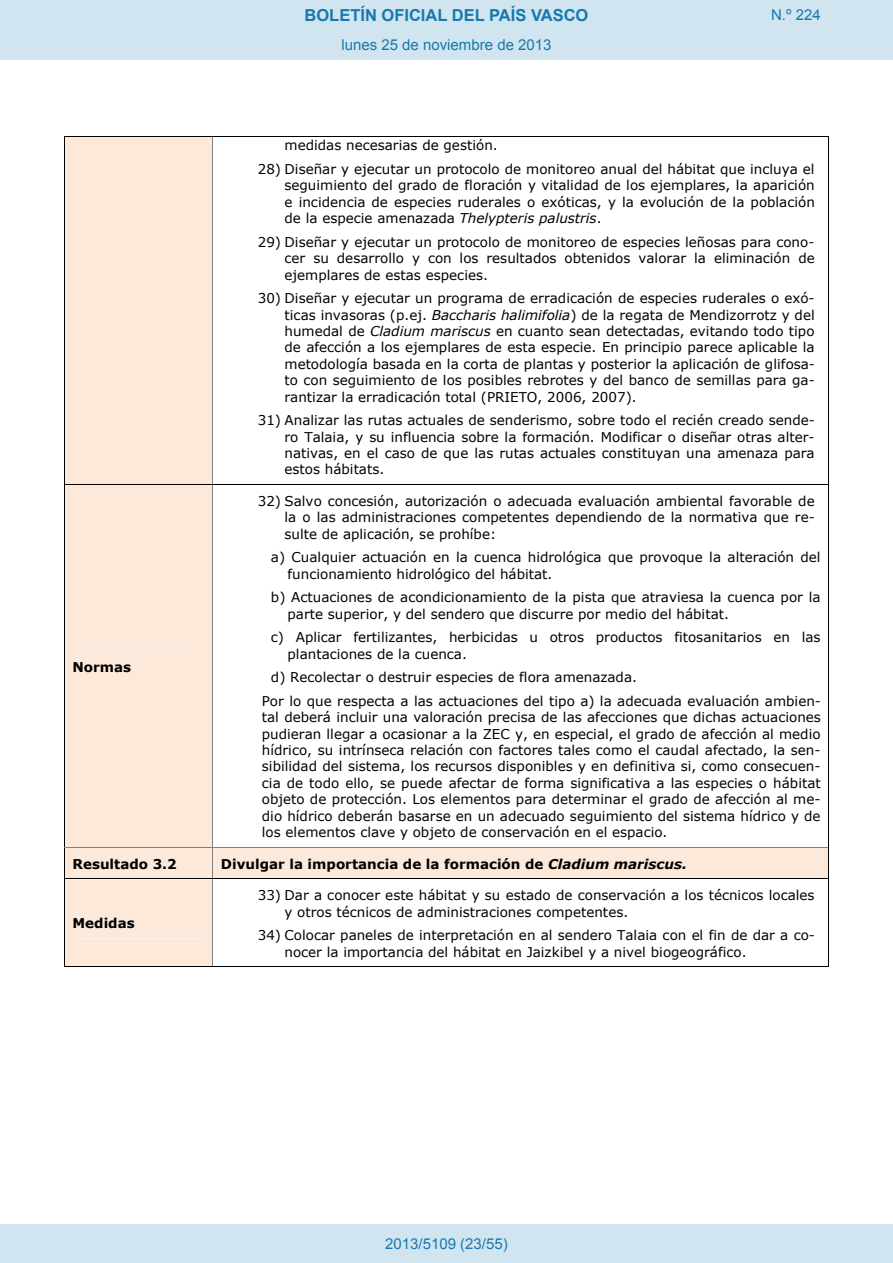
<style>
.page{position:relative;width:893px;height:1263px;background:#fff}
.page>*{position:absolute;margin:0;border:0;box-sizing:border-box;transform-origin:0 0}
.t1{font:700 16.5px "Arial";color:#1879ad}
.Paginacion_Centro{font:15px "Arial";color:#1879ad}
.t2{font:13.5px/16.4px "Verdana";color:#000;text-align:justify}
.t3{font:700 13.5px "Verdana";color:#000}
.s1{font-style:italic}
</style>
<div class="page">
<div style="left:65px;top:137px;width:147px;height:347px;background:#fde9d9"></div>
<hr style="left:64px;top:136px;width:149px;height:1px;background:#000">
<hr style="left:213px;top:136px;width:615px;height:1px;background:#000">
<hr style="left:64px;top:137px;width:1px;height:347px;background:#000">
<hr style="left:212px;top:137px;width:1px;height:347px;background:#808080">
<hr style="left:828px;top:137px;width:1px;height:347px;background:#000">
<div style="left:65px;top:485px;width:147px;height:362px;background:#fde9d9"></div>
<div style="left:72px;top:651px;width:133px;height:30px;background:#fde9d9"></div>
<hr style="left:64px;top:484px;width:149px;height:1px;background:#000">
<hr style="left:213px;top:484px;width:615px;height:1px;background:#000">
<hr style="left:64px;top:485px;width:1px;height:362px;background:#000">
<hr style="left:212px;top:485px;width:1px;height:362px;background:#808080">
<hr style="left:828px;top:485px;width:1px;height:362px;background:#000">
<svg style="left:64px;top:847px;width:765px;height:120px"></svg>
<div style="left:0;top:0;width:893px;height:60px;background:#d0e5f0"></div>
<div style="left:0;top:1225px;width:893px;height:38px;background:#d0e5f0"></div>
<p class="t1" style="left:305px;top:4px;width:285px">BOLETÍN OFICIAL DEL PAÍS VASCO</p>
<p class="Paginacion_Centro" style="left:771px;top:5px;width:51px">N.º 224</p>
<p class="Paginacion_Centro" style="left:341px;top:35px;width:212px">lunes 25 de noviembre de 2013</p>
<p class="t3" style="left:72px;top:658px;width:60px">Normas</p>
<p class="t2" style="left:285px;top:137px;width:215px">medidas necesarias de gestión.</p>
<p class="t2" style="left:285px;top:161px;width:532px;text-indent:-27px">28) Diseñar y ejecutar un protocolo de monitoreo anual del hábitat que incluya el seguimiento del grado de floración y vitalidad de los ejemplares, la aparición e incidencia de especies ruderales o exóticas, y la evolución de la población de la especie amenazada <span class="s1">Thelypteris palustris</span>.</p>
<p class="t2" style="left:285px;top:233px;width:532px;text-indent:-27px">29) Diseñar y ejecutar un protocolo de monitoreo de especies leñosas para cono&shy;cer su desarrollo y con los resultados obtenidos valorar la eliminación de ejemplares de estas especies.</p>
<p class="t2" style="left:285px;top:290px;width:532px;text-indent:-27px">30) Diseñar y ejecutar un programa de erradicación de especies ruderales o exó&shy;ticas invasoras (p.ej. <span class="s1">Baccharis halimifolia</span>) de la regata de Mendizorrotz y del humedal de <span class="s1">Cladium mariscus</span> en cuanto sean detectadas, evitando todo tipo de afección a los ejemplares de esta especie. En principio parece aplicable la metodología basada en la corta de plantas y posterior la aplicación de glifosa&shy;to con seguimiento de los posibles rebrotes y del banco de semillas para ga&shy;rantizar la erradicación total (PRIETO, 2006, 2007).</p>
<p class="t2" style="left:285px;top:412px;width:532px;text-indent:-27px">31) Analizar las rutas actuales de senderismo, sobre todo el recién creado sende&shy;ro Talaia, y su influencia sobre la formación. Modificar o diseñar otras alter&shy;nativas, en el caso de que las rutas actuales constituyan una amenaza para estos hábitats.</p>
<p class="t2" style="left:285px;top:493px;width:532px;text-indent:-27px">32) Salvo concesión, autorización o adecuada evaluación ambiental favorable de la o las administraciones competentes dependiendo de la normativa que re&shy;sulte de aplicación, se prohíbe:</p>
<p class="t2" style="left:288px;top:549px;width:534px;text-indent:-17px">a) Cualquier actuación en la cuenca hidrológica que provoque la alteración del funcionamiento hidrológico del hábitat.</p>
<p class="t2" style="left:288px;top:589px;width:535px;text-indent:-17px">b) Actuaciones de acondicionamiento de la pista que atraviesa la cuenca por la parte superior, y del sendero que discurre por medio del hábitat.</p>
<p class="t2" style="left:288px;top:629px;width:534px;text-indent:-17px">c) Aplicar fertilizantes, herbicidas u otros productos fitosanitarios en las plantaciones de la cuenca.</p>
<p class="t2" style="left:262px;top:665px;width:561px;line-height:23.5px;text-indent:9px">d) Recolectar o destruir especies de flora amenazada.<br>Por lo que respecta a las actuaciones del tipo a) la adecuada evaluación ambien-</p>
<p class="t2" style="left:262px;top:709px;width:561px">tal deberá incluir una valoración precisa de las afecciones que dichas actuaciones pudieran llegar a ocasionar a la ZEC y, en especial, el grado de afección al medio hídrico, su intrínseca relación con factores tales como el caudal afectado, la sen&shy;sibilidad del sistema, los recursos disponibles y en definitiva si, como consecuen&shy;cia de todo ello, se puede afectar de forma significativa a las especies o hábitat objeto de protección. Los elementos para determinar el grado de afección al me&shy;dio hídrico deberán basarse en un adecuado seguimiento del sistema hídrico y de los elementos clave y objeto de conservación en el espacio.</p>
<p class="t3" style="left:72px;top:855px;width:106px">Resultado 3.2</p>
<p class="t3" style="left:221px;top:855px;width:468px">Divulgar la importancia de la formación de <span class="s1">Cladium mariscus.</span></p>
<p class="t3" style="left:72px;top:915px;width:64px">Medidas</p>
<p class="t2" style="left:285px;top:887px;width:532px;text-indent:-27px">33) Dar a conocer este hábitat y su estado de conservación a los técnicos locales y otros técnicos de administraciones competentes.</p>
<p class="t2" style="left:285px;top:927px;width:532px;text-indent:-27px">34) Colocar paneles de interpretación en al sendero Talaia con el fin de dar a co&shy;nocer la importancia del hábitat en Jaizkibel y a nivel biogeográfico.</p>
<p class="Paginacion_Centro" style="left:385px;top:1234px;width:124px">2013/5109 (23/55)</p>
</div>
